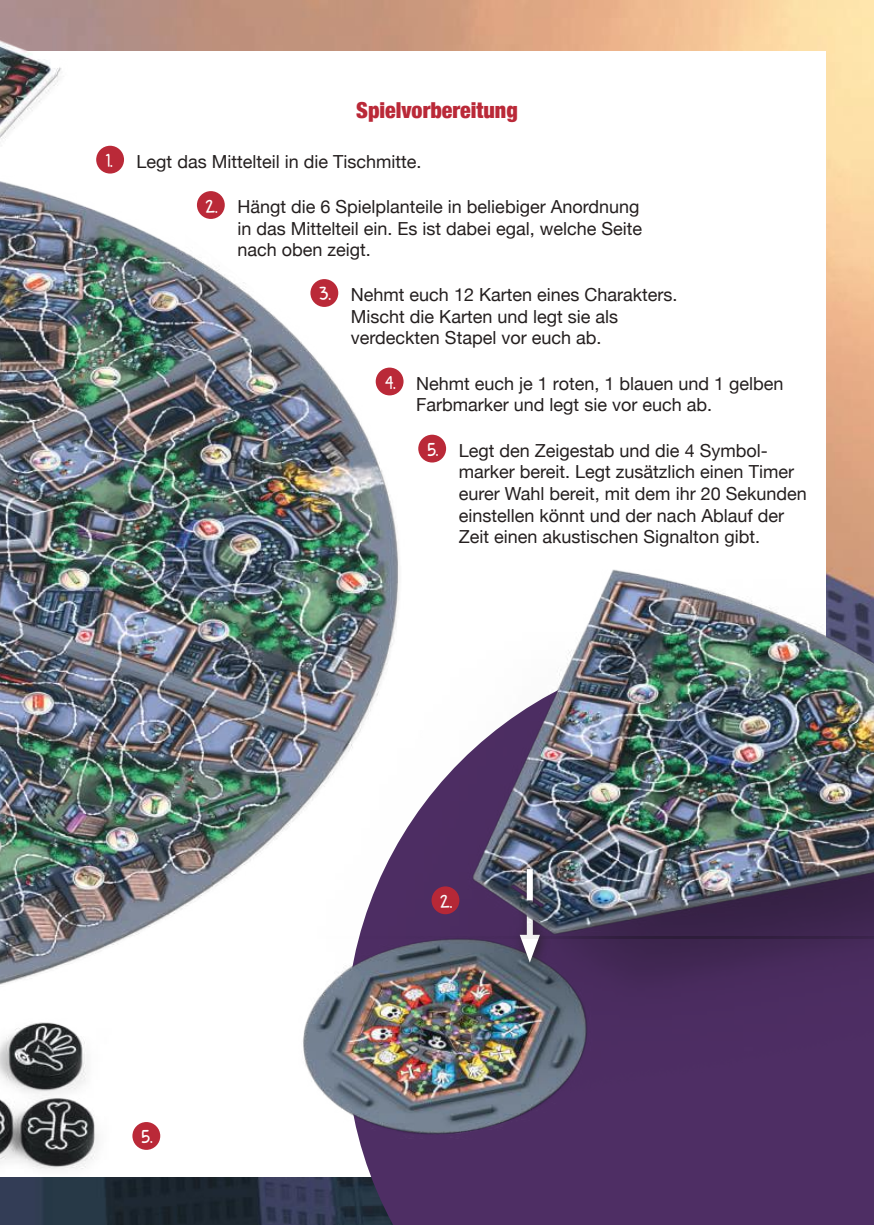
<style>
.page{position:relative;width:874px;height:1225px;background:#fff}
.page>*{position:absolute;margin:0;border:0;box-sizing:border-box;transform-origin:0 0}
.t1{font:900 condensed 22px "Helvetica Neue";color:#ba2938}
.t2{font:18px/21.6px "Helvetica Neue";color:#241f1f}
.t3{font:18px "Set Firetothe Rain";color:#fff}
.s1{font-family:"Set Firetothe Rain";color:#fff}
</style>
<div class="page">
<img style="left:0;top:0;width:553px;height:1225px">
<div style="left:96px;top:146px;width:28px;height:28px;background:#ba2938;border-radius:50%"></div>
<div style="left:197px;top:191px;width:28px;height:28px;background:#ba2938;border-radius:50%"></div>
<div style="left:375px;top:367px;width:28px;height:28px;background:#ba2938;border-radius:50%"></div>
<div style="left:418px;top:435px;width:28px;height:27px;background:#ba2938;border-radius:50%"></div>
<div style="left:132px;top:1122px;width:28px;height:27px;background:#ba2938;border-radius:50%"></div>
<img style="left:245px;top:528px;width:628px;height:697px">
<div style="left:512px;top:892px;width:39px;height:81px;background:#241f1f;opacity:.75"></div>
<svg style="left:526px;top:912px;width:6px;height:22px"></svg>
<svg style="left:519px;top:934px;width:20px;height:28px"></svg>
<div style="left:431px;top:886px;width:28px;height:28px;background:#ba2938;border-radius:50%"></div>
<div style="left:517px;top:861px;width:28px;height:51px;background:#241f1f;opacity:.75"></div>
<div style="left:526px;top:869px;width:6px;height:31px;background:#fff"></div>
<div style="left:310px;top:279px;width:28px;height:28px;background:#ba2938;border-radius:50%"></div>
<p class="t1" style="left:356px;top:102px;width:163px">Spielvorbereitung</p>
<p class="t2" style="left:106px;top:151px;width:317px"><span class="s1">1.</span> Legt das Mittelteil in die Tischmitte.</p>
<p class="t2" style="left:237px;top:196px;width:406px">Hängt die 6 Spielplanteile in beliebiger Anordnung in das Mittelteil ein. Es ist dabei egal, welche Seite nach oben zeigt.</p>
<p class="t3" style="left:205px;top:196px;width:14px">2.</p>
<p class="t2" style="left:350px;top:284px;width:328px;text-indent:-31px"><span class="s1">3.</span> Nehmt euch 12 Karten eines Charakters.<br>Mischt die Karten und legt sie als verdeckten Stapel vor euch ab.</p>
<p class="t3" style="left:142px;top:1126px;width:12px">5.</p>
<p class="t3" style="left:385px;top:372px;width:12px">4.</p>
<p class="t2" style="left:416px;top:373px;width:369px">Nehmt euch je 1 roten, 1 blauen und 1 gelben<br>Farbmarker und legt sie vor euch ab.</p>
<p class="t3" style="left:427px;top:439px;width:12px">5.</p>
<p class="t2" style="left:458px;top:440px;width:349px">Legt den Zeigestab und die 4 Symbol&shy;marker bereit. Legt zusätzlich einen Timer eurer Wahl bereit, mit dem ihr 20 Sekunden einstellen könnt und der nach Ablauf der Zeit einen akustischen Signalton gibt.</p>
<p class="t3" style="left:440px;top:891px;width:14px">2.</p>
</div>
